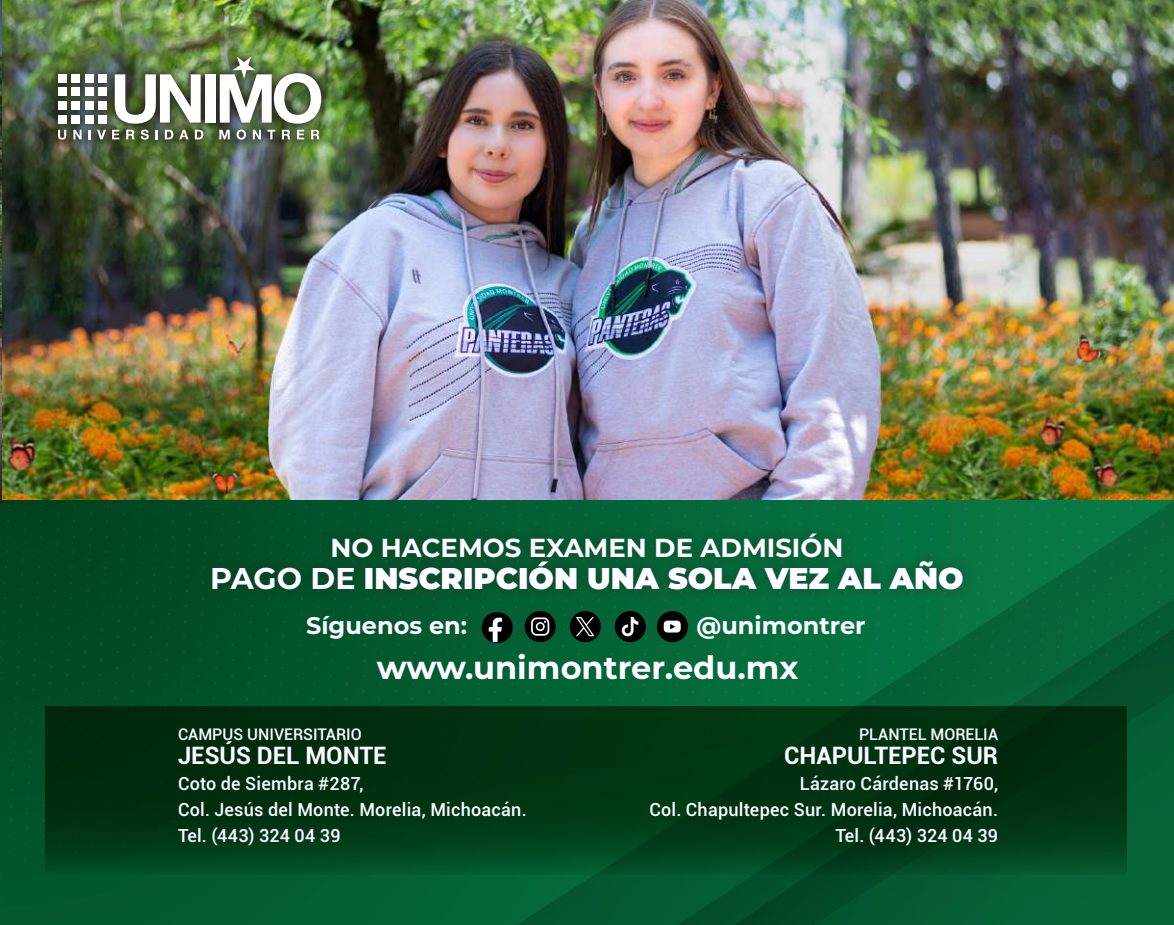
<style>
.page{position:relative;width:1174px;height:925px;background:#fff}
.page>*{position:absolute;margin:0;border:0;box-sizing:border-box;transform-origin:0 0}
.t1{font:700 32px "Montserrat";color:#fff}
.t2{font:900 30px "Montserrat";color:#fff}
.t3{font:700 26px "Montserrat";color:#fff}
.t4{font:700 24px "Roboto";color:#fff}
.t5{font:700 24px "Montserrat";color:#fff}
.t6{font:500 18px/26px "Roboto";letter-spacing:.015em;color:#fff}
.t7{font:500 16px "Roboto";color:#fff}
.s1{font-weight:700}
</style>
<div class="page">
<div style="left:2px;top:893px;width:429px;height:31px;background:#045c31"></div>
<svg style="left:431px;top:893px;width:268px;height:31px;background:#035e34"></svg>
<svg style="left:699px;top:893px;width:475px;height:31px;background:#055932"></svg>
<svg style="left:2px;top:879px;width:1172px;height:14px;background:#035c32"></svg>
<svg style="left:2px;top:499px;width:1172px;height:380px;background:#045d33"></svg>
<svg style="left:45px;top:706px;width:1081px;height:168px;background:#003514"></svg>
<img style="left:2px;top:0;width:1172px;height:499px">
<div style="left:199px;top:521px;width:776px;height:80px;background:#231f20;opacity:.5"></div>
<img style="left:48px;top:48px;width:283px;height:101px">
<div style="left:58px;top:74px;width:8px;height:9px;background:#fff"></div>
<div style="left:71px;top:74px;width:9px;height:9px;background:#fff"></div>
<div style="left:85px;top:74px;width:8px;height:9px;background:#fff"></div>
<div style="left:98px;top:74px;width:9px;height:9px;background:#fff"></div>
<div style="left:58px;top:88px;width:8px;height:8px;background:#fff"></div>
<div style="left:71px;top:88px;width:9px;height:8px;background:#fff"></div>
<div style="left:85px;top:88px;width:8px;height:8px;background:#fff"></div>
<div style="left:98px;top:88px;width:9px;height:8px;background:#fff"></div>
<div style="left:58px;top:101px;width:8px;height:9px;background:#fff"></div>
<div style="left:71px;top:101px;width:9px;height:9px;background:#fff"></div>
<div style="left:85px;top:101px;width:8px;height:9px;background:#fff"></div>
<div style="left:98px;top:101px;width:9px;height:9px;background:#fff"></div>
<div style="left:58px;top:115px;width:8px;height:8px;background:#fff"></div>
<div style="left:71px;top:115px;width:9px;height:8px;background:#fff"></div>
<div style="left:85px;top:115px;width:8px;height:8px;background:#fff"></div>
<div style="left:98px;top:115px;width:9px;height:8px;background:#fff"></div>
<div style="left:205px;top:74px;width:10px;height:48px;background:#fff"></div>
<svg style="left:58px;top:130px;width:8px;height:9px"></svg>
<svg style="left:73px;top:130px;width:9px;height:9px"></svg>
<svg style="left:89px;top:130px;width:2px;height:9px"></svg>
<svg style="left:97px;top:130px;width:9px;height:9px"></svg>
<svg style="left:112px;top:74px;width:91px;height:65px"></svg>
<img style="left:219px;top:57px;width:102px;height:82px">
<div style="left:657px;top:610px;width:31px;height:31px;background:#000001;border-radius:15px"></div>
<svg style="left:663px;top:620px;width:17px;height:12px"></svg>
<svg style="left:524px;top:610px;width:31px;height:31px"></svg>
<svg style="left:531px;top:617px;width:18px;height:18px"></svg>
<div style="left:482px;top:611px;width:31px;height:31px;background:#000001;border-radius:15px"></div>
<svg style="left:489px;top:617px;width:13px;height:24px"></svg>
<div style="left:615px;top:610px;width:31px;height:31px;background:#000001;border-radius:15px"></div>
<svg style="left:621px;top:616px;width:17px;height:20px"></svg>
<div style="left:570px;top:610px;width:31px;height:31px;background:#000001;border-radius:15px"></div>
<svg style="left:576px;top:617px;width:18px;height:19px"></svg>
<hr style="left:0;top:486px;width:2px;height:438px;background:#00542b">
<svg style="left:0;top:503px;width:2px;height:255px"></svg>
<img style="left:0;top:140px;width:2px;height:221px">
<hr style="left:0;top:0;width:2px;height:140px;background:#231f20">
<hr style="left:0;top:361px;width:2px;height:142px;background:#231f20">
<h3 class="t3" style="left:330px;top:528px;width:514px">NO HACEMOS EXAMEN DE ADMISIÓN</h3>
<h2 class="t2" style="left:210px;top:555px;width:755px"><span class="s1">PAGO DE</span> INSCRIPCIÓN UNA SOLA VEZ AL AÑO</h2>
<h3 class="t5" style="left:306px;top:608px;width:162px">Síguenos en:</h3>
<h3 class="t5" style="left:696px;top:608px;width:170px">@unimontrer</h3>
<h1 class="t1" style="left:377px;top:644px;width:423px">www.unimontrer.edu.mx</h1>
<p class="t7" style="left:178px;top:723px;width:185px">CAMPUS UNIVERSITARIO</p>
<h3 class="t4" style="left:178px;top:738px;width:210px">JESÚS DEL MONTE</h3>
<p class="t7" style="left:859px;top:723px;width:141px">PLANTEL MORELIA</p>
<h3 class="t4" style="left:784px;top:738px;width:215px">CHAPULTEPEC SUR</h3>
<p class="t6" style="left:178px;top:769px;width:350px">Coto de Siembra #287,<br>Col. Jesús del Monte. Morelia, Michoacán.<br>Tel. (443) 324 04 39</p>
<p class="t6" style="left:649px;top:769px;width:350px;text-align:right">Lázaro Cárdenas #1760,<br>Col. Chapultepec Sur. Morelia, Michoacán.<br>Tel. (443) 324 04 39</p>
</div>
